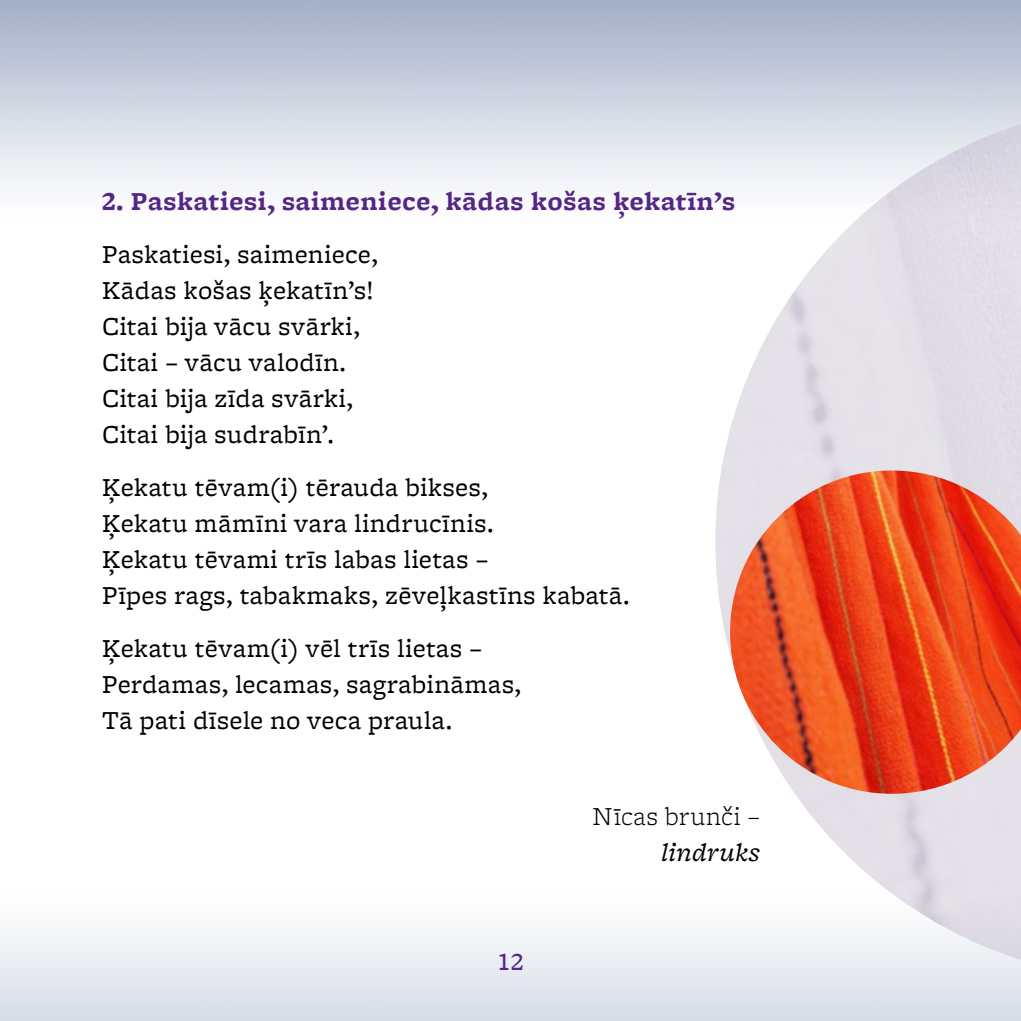
<style>
.page{position:relative;width:1021px;height:1021px;background:#fff}
.page>*{position:absolute;margin:0;border:0;box-sizing:border-box;transform-origin:0 0}
.t1{font:27px/36px "Freight Micro Pro";letter-spacing:.025em;color:#000}
.t2{font:700 27px "Freight Micro Pro";letter-spacing:.02em;color:#542785}
.t3{font:300 27px "Freight Micro Pro";letter-spacing:.025em;color:#000}
.t4{font:italic 27px "Freight Micro Pro";letter-spacing:.02em;color:#000}
.t5{font:500 25.5px "Freight Micro Pro";color:#542785}
</style>
<div class="page">
<img style="left:679px;top:118px;width:341px;height:888px">
<img style="left:730px;top:470px;width:290px;height:323px">
<p class="t2" style="left:102px;top:182px;width:634px">2. Paskatiesi, saimeniece, kādas košas ķekatīn’s</p>
<p class="t1" style="left:102px;top:235px;width:277px">Paskatiesi, saimeniece,<br>Kādas košas ķekatīn’s!<br>Citai bija vācu svārki,<br>Citai – vācu valodīn.<br>Citai bija zīda svārki,<br>Citai bija sudrabīn’.</p>
<p class="t1" style="left:102px;top:468px;width:529px">Ķekatu tēvam(i) tērauda bikses,<br>Ķekatu māmīni vara lindrucīnis.<br>Ķekatu tēvami trīs labas lietas –<br>Pīpes rags, tabakmaks, zēveļkastīns kabatā.</p>
<p class="t1" style="left:102px;top:629px;width:420px">Ķekatu tēvam(i) vēl trīs lietas –<br>Perdamas, lecamas, sagrabināmas,<br>Tā pati dīsele no veca praula.</p>
<p class="t5" style="left:497px;top:944px;width:27px">12</p>
<p class="t3" style="left:593px;top:798px;width:169px">Nīcas brunči –</p>
<p class="t4" style="left:661px;top:834px;width:100px">lindruks</p>
</div>
